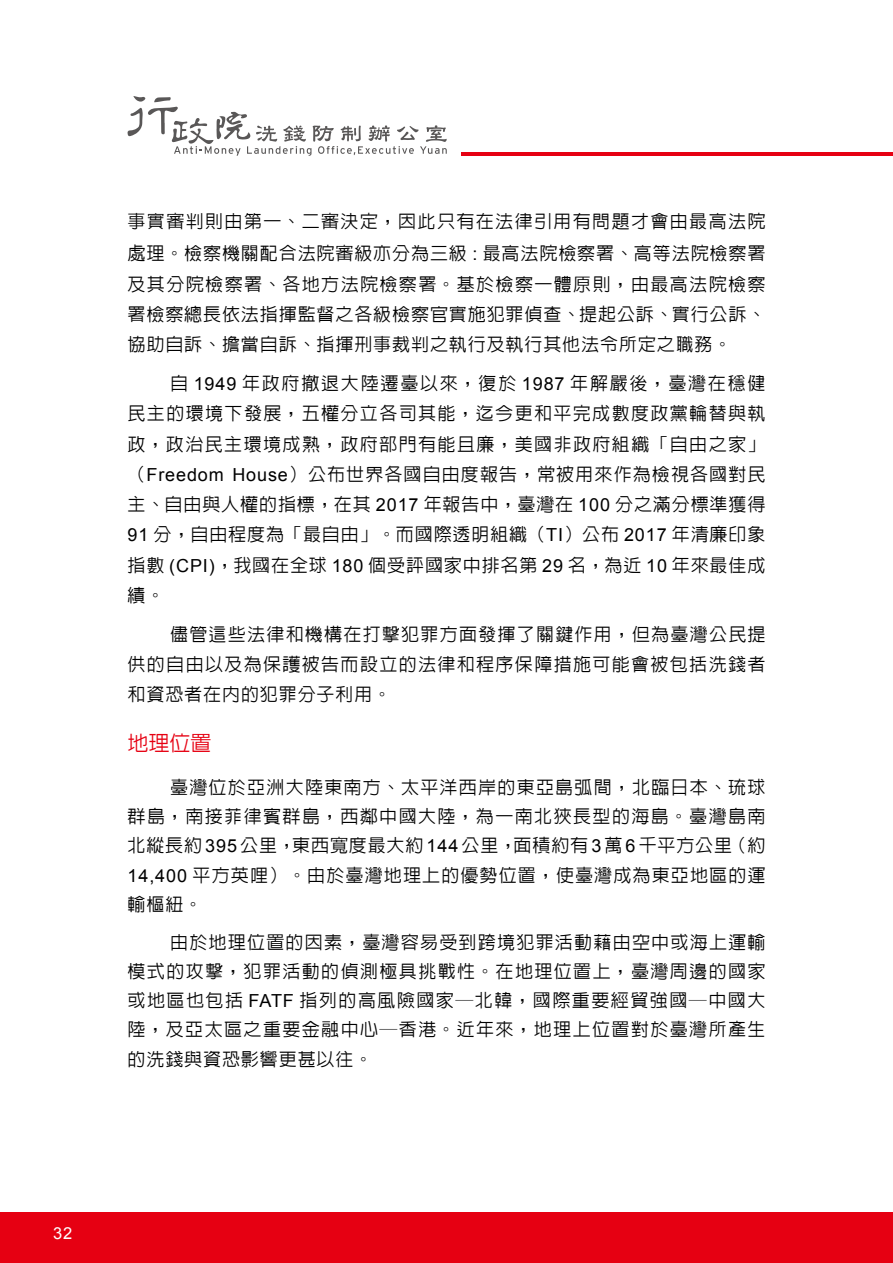
<style>
.page{position:relative;width:893px;height:1263px;background:#fff}
.page>*{position:absolute;margin:0;border:0;box-sizing:border-box;transform-origin:0 0}
.t1{font:500 21px "Lin Gothic";color:#e60012}
.t2{font:500 18px/30.3px "Lin Gothic";letter-spacing:.05em;color:#000;text-align:justify}
.t3{font:16.5px "Arial";color:#fff}
.s1{font-family:"Arial";font-weight:400}
</style>
<div class="page">
<div style="left:0;top:1212px;width:893px;height:51px;background:#e60012"></div>
<hr style="left:461px;top:153px;width:432px;height:3px;background:#e60012">
<svg style="left:128px;top:96px;width:319px;height:60px"></svg>
<p class="t2" style="left:128px;top:206px;width:639px">事實審判則由第一、二審決定，因此只有在法律引用有問題才會由最高法院處理。檢察機關配合法院審級亦分為三級 <span class="s1">:</span> 最高法院檢察署、高等法院檢察署及其分院檢察署、各地方法院檢察署。基於檢察一體原則，由最高法院檢察署檢察總長依法指揮監督之各級檢察官實施犯罪偵查、提起公訴、實行公訴、協助自訴、擔當自訴、指揮刑事裁判之執行及執行其他法令所定之職務。</p>
<p class="t2" style="left:128px;top:368px;width:639px;text-indent:43px">自 <span class="s1">1949</span> 年政府撤退大陸遷臺以來，復於 <span class="s1">1987</span> 年解嚴後，臺灣在穩健民主的環境下發展，五權分立各司其能，迄今更和平完成數度政黨輪替與執政，政治民主環境成熟，政府部門有能且廉，美國非政府組織「自由之家」（<span class="s1">Freedom House</span>）公布世界各國自由度報告，常被用來作為檢視各國對民主、自由與人權的指標，在其 <span class="s1">2017</span> 年報告中，臺灣在 <span class="s1">100</span> 分之滿分標準獲得<span class="s1">91</span> 分，自由程度為「最自由」。而國際透明組織（<span class="s1">TI</span>）公布 <span class="s1">2017</span> 年清廉印象指數 <span class="s1">(CPI)</span>，我國在全球 <span class="s1">180</span> 個受評國家中排名第 <span class="s1">29</span> 名，為近 <span class="s1">10</span> 年來最佳成績。</p>
<p class="t2" style="left:128px;top:619px;width:639px;text-indent:43px">儘管這些法律和機構在打擊犯罪方面發揮了關鍵作用，但為臺灣公民提供的自由以及為保護被告而設立的法律和程序保障措施可能會被包括洗錢者和資恐者在內的犯罪分子利用。</p>
<p class="t1" style="left:128px;top:733px;width:85px">地理位置</p>
<p class="t2" style="left:128px;top:772px;width:639px;line-height:29.2px;text-indent:43px">臺灣位於亞洲大陸東南方、太平洋西岸的東亞島弧間，北臨日本、琉球群島，南接菲律賓群島，西鄰中國大陸，為一南北狹長型的海島。臺灣島南北縱長約 <span class="s1">395</span> 公里，東西寬度最大約 <span class="s1">144</span> 公里，面積約有 <span class="s1">3</span> 萬 <span class="s1">6</span> 千平方公里（約<span class="s1">14,400</span> 平方英哩）。由於臺灣地理上的優勢位置，使臺灣成為東亞地區的運輸樞紐。</p>
<p class="t2" style="left:128px;top:927px;width:639px;line-height:29.2px;text-indent:43px">由於地理位置的因素，臺灣容易受到跨境犯罪活動藉由空中或海上運輸模式的攻擊，犯罪活動的偵測極具挑戰性。在地理位置上，臺灣周邊的國家或地區也包括 <span class="s1">FATF</span> 指列的高風險國家─北韓，國際重要經貿強國─中國大陸，及亞太區之重要金融中心─香港。近年來，地理上位置對於臺灣所產生的洗錢與資恐影響更甚以往。</p>
<p class="t3" style="left:53px;top:1222px;width:21px">32</p>
</div>
